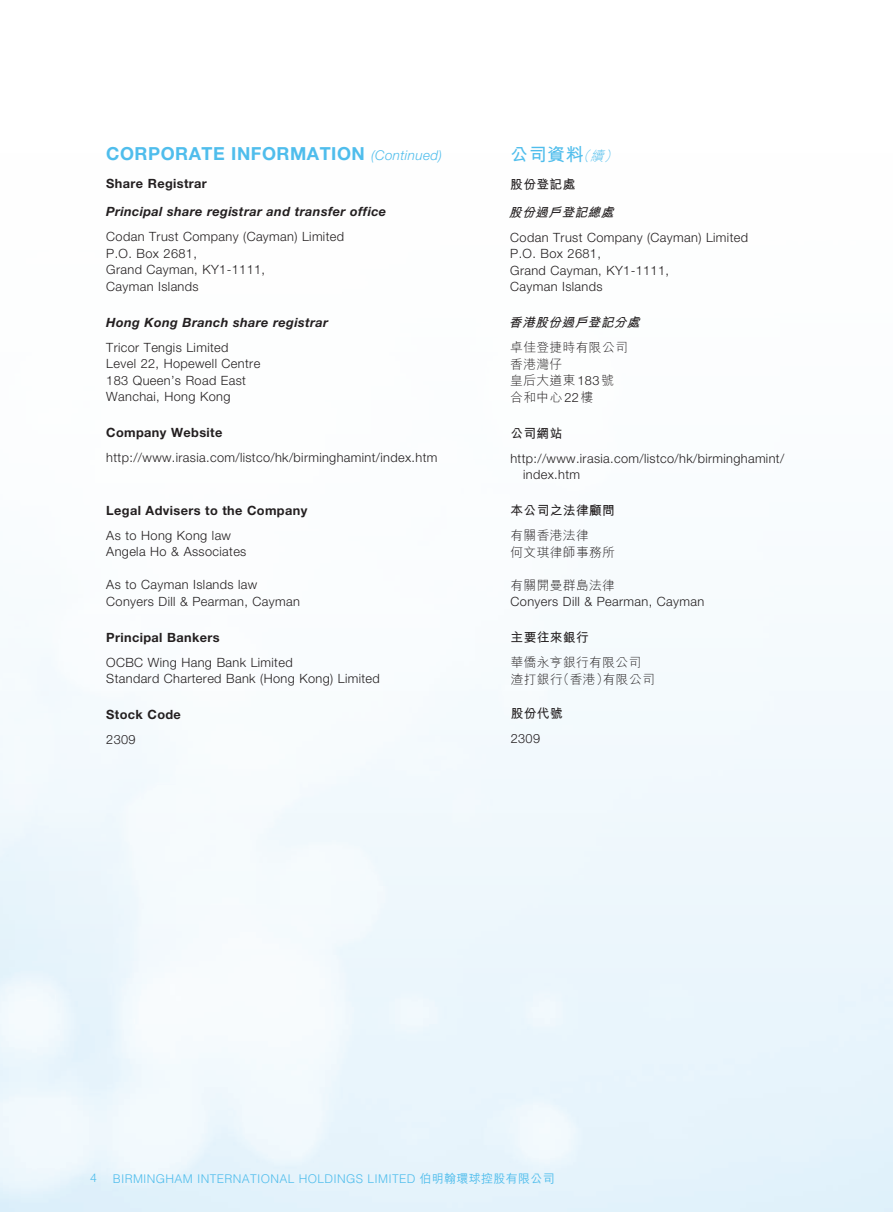
<style>
.page{position:relative;width:893px;height:1212px;background:#fff}
.page>*{position:absolute;margin:0;border:0;box-sizing:border-box;transform-origin:0 0}
.t1{font:700 18px "Helvetica Neue";letter-spacing:.03em;color:#4fbdec}
.t2{font:700 18px "M Hei HK";color:#4fbdec}
.t3{font:italic 300 13.5px "Helvetica Neue";letter-spacing:.03em;color:#4fbdec}
.t4{font:300 12.75px/16.5px "Helvetica Neue";letter-spacing:.03em;color:#231f20}
.t5{font:700 12.75px "Helvetica Neue";letter-spacing:.03em;color:#231f20}
.t6{font:300 12.75px/16.5px "M Hei HK";letter-spacing:.03em;color:#231f20}
.t7{font:italic 700 12.75px "Helvetica Neue";letter-spacing:.03em;color:#231f20}
.t8{font:700 12.75px "M Hei HK";letter-spacing:.03em;color:#231f20}
.t9{font:italic 700 12.75px "M Hei HK";color:#231f20}
.t10{font:300 12px "Helvetica";letter-spacing:.025em;color:#4fbdec}
.s1{font-weight:300;font-style:italic;font-size:13.5px}
.s2{font-family:"Helvetica Neue"}
.s3{font-family:"M Hei HK";font-weight:500}
</style>
<div class="page">
<div style="left:0;top:0;width:893px;height:1212px;background:linear-gradient(to bottom,#fff,#e9f5fb)"></div>
<h1 class="t1" style="left:106px;top:142px;width:226px">Corporate Information</h1>
<p class="t3" style="left:371px;top:147px;width:72px">(Continued)</p>
<p class="t5" style="left:106px;top:176px;width:102px">Share Registrar</p>
<p class="t7" style="left:106px;top:204px;width:281px">Principal share registrar and transfer office</p>
<p class="t4" style="left:106px;top:228px;width:239px">Codan Trust Company (Cayman) Limited<br>P.O. Box 2681,<br>Grand Cayman, KY1-1111,<br>Cayman Islands</p>
<p class="t7" style="left:106px;top:314px;width:223px">Hong Kong Branch share registrar</p>
<p class="t4" style="left:106px;top:338px;width:155px">Tricor Tengis Limited<br>Level 22, Hopewell Centre<br>183 Queen’s Road East<br>Wanchai, Hong Kong</p>
<p class="t5" style="left:106px;top:425px;width:118px">Company Website</p>
<p class="t4" style="left:106px;top:449px;width:333px">http://www.irasia.com/listco/hk/birminghamint/index.htm</p>
<p class="t5" style="left:106px;top:502px;width:203px">Legal Advisers to the Company</p>
<p class="t4" style="left:106px;top:526px;width:142px">As to Hong Kong law<br>Angela Ho &amp; Associates</p>
<p class="t4" style="left:106px;top:576px;width:195px">As to Cayman Islands law<br>Conyers Dill &amp; Pearman, Cayman</p>
<p class="t5" style="left:106px;top:629px;width:115px">Principal Bankers</p>
<p class="t4" style="left:106px;top:653px;width:275px">OCBC Wing Hang Bank Limited<br>Standard Chartered Bank (Hong Kong) Limited</p>
<p class="t5" style="left:106px;top:707px;width:76px">Stock Code</p>
<p class="t4" style="left:106px;top:731px;width:31px">2309</p>
<h1 class="t2" style="left:510px;top:141px;width:113px">公司資料<span class="s1">（續）</span></h1>
<p class="t8" style="left:510px;top:175px;width:67px">股份登記處</p>
<p class="t9" style="left:509px;top:203px;width:110px">股份過戶登記總處</p>
<p class="t4" style="left:510px;top:229px;width:239px">Codan Trust Company (Cayman) Limited<br>P.O. Box 2681,<br>Grand Cayman, KY1-1111,<br>Cayman Islands</p>
<p class="t9" style="left:509px;top:313px;width:137px">香港股份過戶登記分處</p>
<p class="t6" style="left:510px;top:339px;width:119px">卓佳登捷時有限公司香港灣仔<br>皇后大道東<span class="s2">183</span>號合和中心<span class="s2">22</span>樓</p>
<p class="t8" style="left:510px;top:424px;width:54px">公司網站</p>
<p class="t4" style="left:523px;top:450px;width:263px;text-indent:-13px">http://www.irasia.com/listco/hk/birminghamint/ index.htm</p>
<p class="t8" style="left:510px;top:501px;width:106px">本公司之法律顧問</p>
<p class="t6" style="left:510px;top:527px;width:106px">有關香港法律<br>何文琪律師事務所</p>
<p class="t6" style="left:511px;top:576px;width:106px">有關開曼群島法律</p>
<p class="t4" style="left:511px;top:593px;width:195px">Conyers Dill &amp; pearman, Cayman</p>
<p class="t8" style="left:511px;top:628px;width:80px">主要往來銀行</p>
<p class="t6" style="left:511px;top:654px;width:146px">華僑永亨銀行有限公司渣打銀行（香港）有限公司</p>
<p class="t8" style="left:511px;top:704px;width:54px">股份代號</p>
<p class="t4" style="left:511px;top:730px;width:31px">2309</p>
<p class="t10" style="left:90px;top:1170px;width:8px">4</p>
<p class="t10" style="left:113px;top:1171px;width:444px">BI RMI NGHAM INTERNATIONAL HOLDI NGS LI MITED <span class="s3">伯明翰環球控股有限公司</span></p>
</div>
